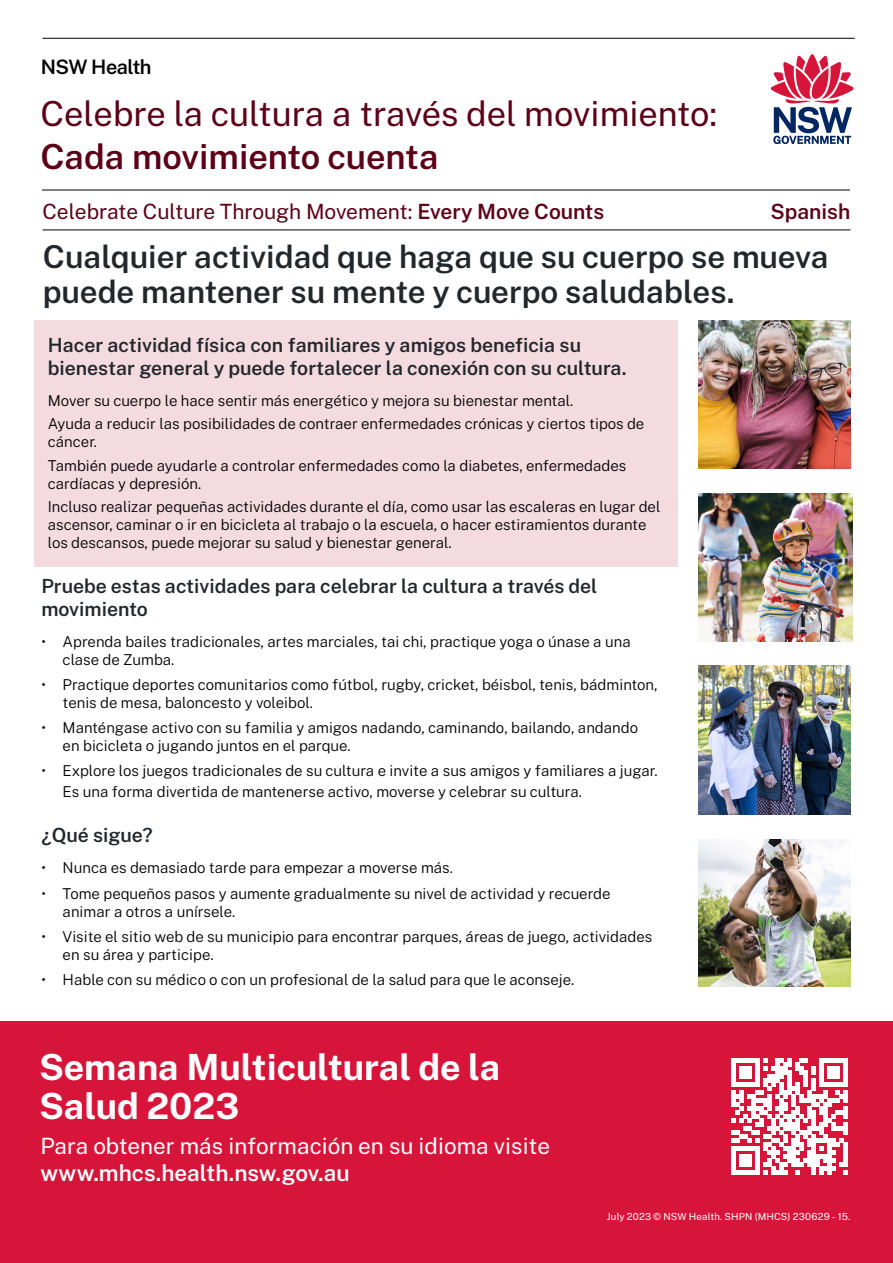
<style>
.page{position:relative;width:893px;height:1263px;background:#fff}
.page>*{position:absolute;margin:0;border:0;box-sizing:border-box;transform-origin:0 0}
.Header_White{font:700 36px/39px "Public Sans";color:#fff}
.t1{font:34.5px/42px "Public Sans";color:#5d0017}
.t2{font:600 31.5px/34.5px "Public Sans";color:#22272b}
.More_info{font:22.5px/27px "Public Sans";color:#fff}
.t3{font:21px "Public Sans";color:#5d0017}
.t4{font:600 21px "Public Sans";color:#5d0017}
.t5{font:600 19.95px "Public Sans";letter-spacing:-.03em;color:#000}
.t6{font:600 19.5px/22.5px "Public Sans";color:#22272b}
.Body{font:300 15px/18px "Public Sans";color:#000}
.t7{font:9.75px "Public Sans";letter-spacing:.015em;color:#fff}
.s1{font-weight:600}
</style>
<div class="page">
<div style="left:0;top:1022px;width:893px;height:241px;background:#d7153a"></div>
<hr style="left:43px;top:38px;width:812px;height:1px;background:#000">
<hr style="left:43px;top:230px;width:807px;height:1px;background:#000">
<svg style="left:771px;top:54px;width:82px;height:90px"></svg>
<svg style="left:731px;top:1058px;width:117px;height:117px"></svg>
<div style="left:35px;top:320px;width:643px;height:247px;background:#f3dbe0"></div>
<img style="left:699px;top:839px;width:151px;height:148px">
<img style="left:699px;top:665px;width:151px;height:149px">
<img style="left:699px;top:493px;width:153px;height:148px">
<img style="left:699px;top:320px;width:151px;height:148px">
<hr style="left:42px;top:190px;width:808px;height:1px;background:#000">
<p class="t5" style="left:41px;top:52px;width:112px">NSW Health</p>
<p class="t1" style="left:41px;top:91px;width:678px">Celebre la cultura a través del movimiento:<br><span class="s1">Cada movimiento cuenta</span></p>
<p class="t3" style="left:43px;top:196px;width:563px">Celebrate Culture Through Movement: <span class="s1">Every Move Counts</span></p>
<p class="t4" style="left:770px;top:196px;width:81px">Spanish</p>
<h1 class="t2" style="left:43px;top:237px;width:787px">Cualquier actividad que haga que su cuerpo se mueva puede mantener su mente y cuerpo saludables.</h1>
<h2 class="t6" style="left:48px;top:333px;width:580px">Hacer actividad física con familiares y amigos beneficia su bienestar general y puede fortalecer la conexión con su cultura.</h2>
<p class="Body" style="left:48px;top:391px;width:527px">Mover su cuerpo le hace sentir más energético y mejora su bienestar mental.</p>
<p class="Body" style="left:48px;top:414px;width:598px">Ayuda a reducir las posibilidades de contraer enfermedades crónicas y ciertos tipos de cáncer.</p>
<p class="Body" style="left:48px;top:455px;width:580px">También puede ayudarle a controlar enfermedades como la diabetes, enfermedades cardíacas y depresión.</p>
<p class="Body" style="left:48px;top:496px;width:614px">Incluso realizar pequeñas actividades durante el día, como usar las escaleras en lugar del ascensor, caminar o ir en bicicleta al trabajo o la escuela, o hacer estiramientos durante los descansos, puede mejorar su salud y bienestar general.</p>
<h2 class="t6" style="left:41px;top:574px;width:557px">Pruebe estas actividades para celebrar la cultura a través del movimiento</h2>
<p class="Body" style="left:63px;top:632px;width:570px;text-indent:-21px">• Aprenda bailes tradicionales, artes marciales, tai chi, practique yoga o únase a una clase de Zumba.</p>
<p class="Body" style="left:63px;top:675px;width:596px;text-indent:-21px">• Practique deportes comunitarios como fútbol, rugby, cricket, béisbol, tenis, bádminton, tenis de mesa, baloncesto y voleibol.</p>
<p class="Body" style="left:63px;top:718px;width:577px;text-indent:-21px">• Manténgase activo con su familia y amigos nadando, caminando, bailando, andando en bicicleta o jugando juntos en el parque.</p>
<p class="Body" style="left:63px;top:760px;width:596px;line-height:20.2px;text-indent:-21px">• Explore los juegos tradicionales de su cultura e invite a sus amigos y familiares a jugar.<br>Es una forma divertida de mantenerse activo, moverse y celebrar su cultura.</p>
<h2 class="t6" style="left:41px;top:823px;width:113px">¿Qué sigue?</h2>
<p class="Body" style="left:41px;top:858px;width:413px">• Nunca es demasiado tarde para empezar a moverse más.</p>
<p class="Body" style="left:63px;top:883px;width:549px;text-indent:-21px">• Tome pequeños pasos y aumente gradualmente su nivel de actividad y recuerde animar a otros a unírsele.</p>
<p class="Body" style="left:63px;top:926px;width:591px;text-indent:-21px">• Visite el sitio web de su municipio para encontrar parques, áreas de juego, actividades en su área y participe.</p>
<p class="Body" style="left:41px;top:969px;width:534px">• Hable con su médico o con un profesional de la salud para que le aconseje.</p>
<p class="Header_White" style="left:39px;top:1045px;width:463px">Semana Multicultural de la<br>Salud 2023</p>
<p class="More_info" style="left:41px;top:1131px;width:511px">Para obtener más información en su idioma visite <span class="s1">www.mhcs.health.nsw.gov.au</span></p>
<p class="t7" style="left:607px;top:1210px;width:245px">July 2023 © NSW Health. SHPN (MHCS) 230629 - 15.</p>
</div>
